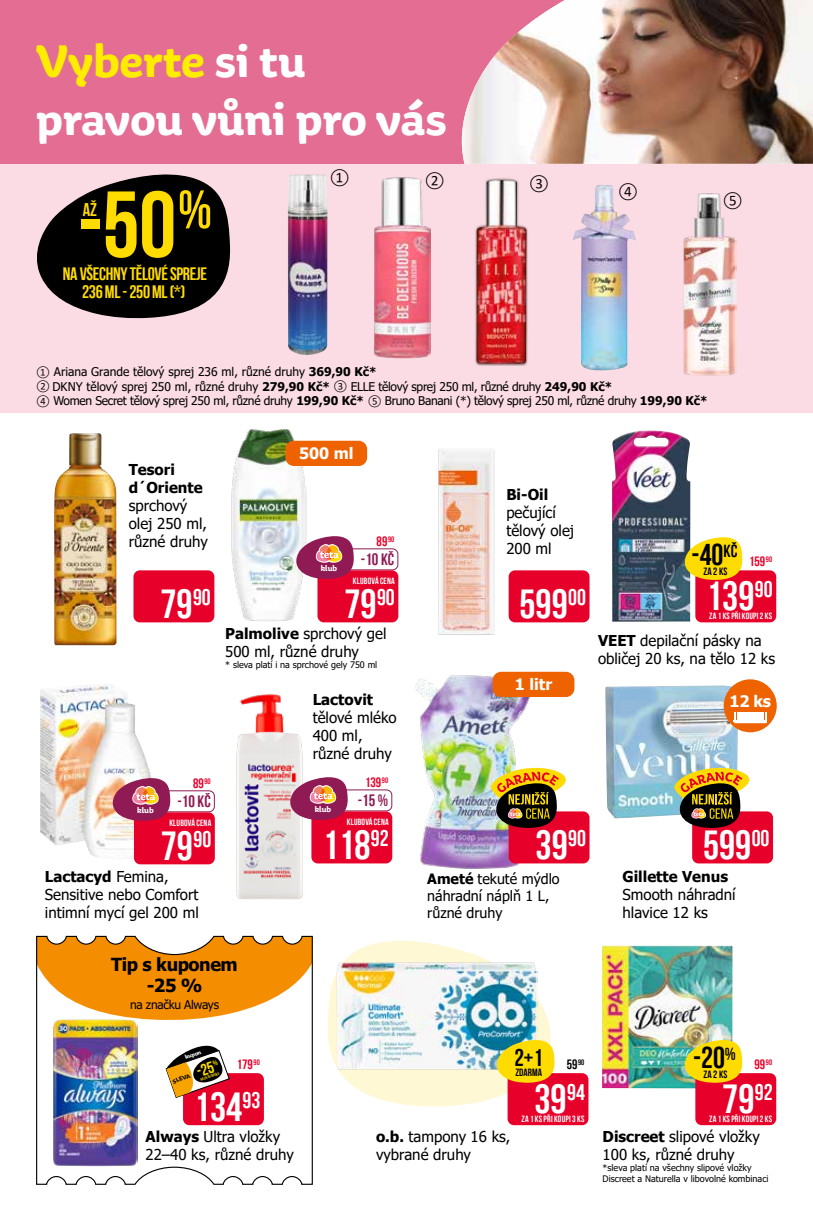
<style>
.page{position:relative;width:813px;height:1221px;background:#fff}
.page>*{position:absolute;margin:0;border:0;box-sizing:border-box;transform-origin:0 0}
.t1{font:700 93.75px "Bebas Neue";color:#ffdc00}
.t2{font:700 48px/57.6px "Aniuk";color:#fff}
.t3{font:40.5px "Bebas Neue";color:#fff}
.t4{font:30px "Bebas Neue";color:#000}
.t5{font:24px "Bebas Neue";color:#000}
.t6{font:18.45px "Bebas Neue";color:#ffdc00}
.t7{font:18px/18.5px "Bebas Neue";letter-spacing:-.02em;color:#ffdc00;text-align:center}
.t8{font:700 18px/21px "Tahoma";letter-spacing:-.025em;color:#000;text-align:center}
.t9{font:16.5px "Bebas Neue";color:#8f1a54}
.t10{font:700 16.5px "Bebas Neue";color:#fddb00}
.t11{font:700 15.9px "Tahoma";color:#fff}
.t12{font:700 15.75px "Tahoma";color:#fff}
.t13{font:15px/18px "Tahoma";color:#000}
.t14{font:700 15px/18px "Tahoma";color:#000}
.t15{font:15px "Calibri";color:#000}
.t16{font:14.25px/17.1px "Tahoma";color:#000}
.t17{font:13.5px "Bebas Neue";color:#e7002a}
.t18{font:13.5px "Bebas Neue";color:#000}
.t19{font:12px/14.4px "Tahoma";letter-spacing:-.025em;color:#000}
.t20{font:10.5px "Bebas Neue";color:#000}
.t21{font:9px/10.8px "Tahoma";color:#000}
.t22{font:9px "Bebas Neue";letter-spacing:.02em;color:#fff}
.t23{font:700 8.55px "Aniuk";color:#fff}
.t24{font:700 6.15px "Aniuk";color:#000}
.t25{font:700 6.15px "Aniuk";color:#fff}
.t26{font:3.75px "Bebas Neue";color:#fddb00}
.s1{color:#ffed00}
.s2{font-family:"Calibri";font-size:10.5px}
.s3{font-weight:700}
</style>
<div class="page">
<div style="left:0;top:0;width:812px;height:164px;background:#e46d93"></div>
<img style="left:461px;top:0;width:351px;height:164px">
<div style="left:0;top:164px;width:812px;height:248px;background:#fbdce4"></div>
<svg style="left:36px;top:935px;width:277px;height:250px"></svg>
<img style="left:287px;top:174px;width:40px;height:181px">
<img style="left:374px;top:177px;width:56px;height:182px">
<div style="left:474px;top:177px;width:54px;height:189px;background:#000;opacity:.6"></div>
<img style="left:476px;top:180px;width:50px;height:184px">
<img style="left:236px;top:694px;width:67px;height:205px">
<img style="left:40px;top:684px;width:111px;height:174px">
<img style="left:438px;top:449px;width:56px;height:186px">
<img style="left:54px;top:433px;width:62px;height:212px">
<img style="left:53px;top:1018px;width:84px;height:148px">
<img style="left:605px;top:685px;width:133px;height:133px">
<img style="left:231px;top:429px;width:75px;height:192px">
<img style="left:612px;top:430px;width:78px;height:191px">
<img style="left:602px;top:945px;width:130px;height:143px">
<img style="left:415px;top:675px;width:118px;height:194px">
<img style="left:572px;top:185px;width:63px;height:186px">
<img style="left:683px;top:193px;width:52px;height:183px">
<svg style="left:37px;top:174px;width:194px;height:145px"></svg>
<div style="left:133px;top:570px;width:81px;height:52px;background:#e7002a;border-radius:6px"></div>
<div style="left:695px;top:1073px;width:80px;height:52px;background:#e7002a;border-radius:6px"></div>
<svg style="left:683px;top:1038px;width:59px;height:44px;background:#ebcf24"></svg>
<div style="left:695px;top:570px;width:80px;height:52px;background:#e7002a;border-radius:6px"></div>
<svg style="left:683px;top:535px;width:59px;height:45px;background:#edcc2b"></svg>
<div style="left:691px;top:811px;width:81px;height:52px;background:#e7002a;border-radius:6px"></div>
<svg style="left:673px;top:764px;width:86px;height:64px"></svg>
<div style="left:508px;top:811px;width:81px;height:52px;background:#e7002a;border-radius:6px"></div>
<img style="left:490px;top:764px;width:86px;height:64px">
<div style="left:508px;top:570px;width:81px;height:52px;background:#e7002a;border-radius:6px"></div>
<div style="left:320px;top:548px;width:78px;height:22px;border:1px solid #8f1a54;border-radius:5px"></div>
<div style="left:317px;top:570px;width:81px;height:52px;background:#e7002a;border-radius:6px"></div>
<svg style="left:295px;top:534px;width:59px;height:45px"></svg>
<div style="left:137px;top:790px;width:78px;height:22px;border:1px solid #8f1a54;border-radius:5px"></div>
<div style="left:134px;top:812px;width:81px;height:52px;background:#e7002a;border-radius:6px"></div>
<svg style="left:111px;top:776px;width:59px;height:45px;background:#b85d74"></svg>
<div style="left:314px;top:789px;width:78px;height:22px;border:1px solid #8f1a54;border-radius:5px"></div>
<div style="left:311px;top:811px;width:81px;height:52px;background:#e7002a;border-radius:6px"></div>
<svg style="left:289px;top:775px;width:59px;height:45px;background:#b75d79"></svg>
<div style="left:183px;top:1073px;width:81px;height:52px;background:#e7002a;border-radius:6px"></div>
<svg style="left:166px;top:1044px;width:63px;height:53px"></svg>
<div style="left:507px;top:1073px;width:81px;height:52px;background:#e7002a;border-radius:6px"></div>
<img style="left:327px;top:940px;width:228px;height:167px">
<div style="left:285px;top:441px;width:82px;height:25px;background:#ee6300;border-radius:9px"></div>
<div style="left:492px;top:671px;width:82px;height:26px;background:#ee6300;border-radius:9px"></div>
<div style="left:723px;top:679px;width:53px;height:53px;background:#ee6300;border-radius:50%"></div>
<svg style="left:733px;top:712px;width:33px;height:11px"></svg>
<h2 class="t2" style="left:36px;top:33px;width:411px"><span class="s1">Vyberte</span> si tu pravou vůni pro vás</h2>
<h1 class="t1" style="left:78px;top:173px;width:100px">-50</h1>
<p class="t7" style="left:63px;top:264px;width:145px">NA VŠECHNY TĚLOVÉ SPREJE<br>236ML - 250ML (*)</p>
<p class="t6" style="left:83px;top:199px;width:15px">AŽ</p>
<p class="t15" style="left:329px;top:168px;width:21px">①</p>
<p class="t15" style="left:424px;top:170px;width:21px">②</p>
<p class="t15" style="left:529px;top:173px;width:21px">③</p>
<p class="t15" style="left:618px;top:182px;width:21px">④</p>
<p class="t15" style="left:722px;top:191px;width:21px">⑤</p>
<p class="t19" style="left:36px;top:365px;width:672px"><span class="s2">①</span> Ariana Grande tělový sprej 236 ml, různé druhy <span class="s3">369,90 Kč*<br></span><span class="s2">②</span> DKNY tělový sprej 250 ml, různé druhy <span class="s3">279,90 Kč*</span> <span class="s2">③</span> ELLE tělový sprej 250 ml, různé druhy <span class="s3">249,90 Kč*<br></span><span class="s2">④</span> Women Secret tělový sprej 250 ml, různé druhy <span class="s3">199,90 Kč*</span> <span class="s2">⑤</span> Bruno Banani (*) tělový sprej 250 ml, různé druhy <span class="s3">199,90 Kč*</span></p>
<p class="t12" style="left:299px;top:442px;width:56px">500 ml</p>
<p class="t14" style="left:129px;top:461px;width:75px">Tesori d´Oriente</p>
<p class="t13" style="left:129px;top:497px;width:81px">sprchový olej 250 ml, různé druhy</p>
<p class="t23" style="left:320px;top:563px;width:18px">klub</p>
<p class="t17" style="left:376px;top:533px;width:19px">89 <sup>90</sup></p>
<p class="t22" style="left:353px;top:575px;width:43px">KLUBOVÁ CENA</p>
<p class="t9" style="left:361px;top:550px;width:35px">-10 KČ</p>
<h3 class="t3" style="left:160px;top:582px;width:52px">79<sup>90</sup></h3>
<h3 class="t3" style="left:344px;top:582px;width:52px">79<sup>90</sup></h3>
<p class="t13" style="left:225px;top:625px;width:163px"><span class="s3">Palmolive</span> sprchový gel<br>500 ml, různé druhy</p>
<p class="t21" style="left:225px;top:659px;width:153px">* sleva platí i na sprchové gely 750 ml</p>
<p class="t14" style="left:312px;top:691px;width:62px">Lactovit</p>
<p class="t13" style="left:312px;top:709px;width:85px">tělové mléko<br>400 ml, různé druhy</p>
<p class="t23" style="left:137px;top:805px;width:18px">klub</p>
<p class="t17" style="left:193px;top:775px;width:19px">89 <sup>90</sup></p>
<p class="t22" style="left:169px;top:817px;width:43px">KLUBOVÁ CENA</p>
<p class="t9" style="left:177px;top:792px;width:35px">-10 KČ</p>
<p class="t23" style="left:314px;top:804px;width:18px">klub</p>
<p class="t17" style="left:365px;top:774px;width:24px">139 <sup>90</sup></p>
<p class="t22" style="left:346px;top:816px;width:43px">KLUBOVÁ CENA</p>
<p class="t9" style="left:357px;top:791px;width:32px">-15 %</p>
<h3 class="t3" style="left:161px;top:823px;width:52px">79<sup>90</sup></h3>
<h3 class="t3" style="left:322px;top:822px;width:68px">118<sup>92</sup></h3>
<p class="t13" style="left:45px;top:868px;width:155px"><span class="s3">Lactacyd</span> Femina,<br>Sensitive nebo Comfort intimní mycí gel 200 ml</p>
<p class="t8" style="left:111px;top:954px;width:128px">Tip s kuponem -25 %</p>
<p class="t19" style="left:130px;top:997px;width:90px">na značku Always</p>
<p class="t25" style="left:184px;top:1053px;width:18px;rotate:-19deg">kupon</p>
<p class="t10" style="left:194px;top:1063px;width:24px;rotate:-18deg">-25 <sup>%</sup></p>
<p class="t26" style="left:200px;top:1077px;width:21px;rotate:-18deg">NA CELOU ZNAČKU</p>
<p class="t24" style="left:171px;top:1077px;width:20px;rotate:-19deg">SLEVA</p>
<p class="t17" style="left:237px;top:1056px;width:24px">179 <sup>90</sup></p>
<h3 class="t3" style="left:194px;top:1084px;width:68px">134<sup>93</sup></h3>
<p class="t14" style="left:506px;top:486px;width:43px">Bi-Oil</p>
<p class="t13" style="left:506px;top:504px;width:69px">pečující tělový olej<br>200 ml</p>
<h3 class="t3" style="left:519px;top:582px;width:68px">599<sup>00</sup></h3>
<p class="t12" style="left:514px;top:673px;width:39px">1 litr</p>
<h3 class="t4" style="left:691px;top:538px;width:47px">-40<sup>KČ</sup></h3>
<p class="t20" style="left:703px;top:565px;width:25px">ZA 2 KS</p>
<p class="t17" style="left:748px;top:553px;width:24px">159 <sup>90</sup></p>
<h3 class="t3" style="left:706px;top:573px;width:68px">139<sup>90</sup></h3>
<p class="t22" style="left:708px;top:611px;width:64px">ZA 1 KS PŘI KOUPI 2 KS</p>
<p class="t13" style="left:597px;top:632px;width:178px"><span class="s3">VEET</span> depilační pásky na obličej 20 ks, na tělo 12 ks</p>
<p class="t11" style="left:729px;top:690px;width:43px">12 ks</p>
<h3 class="t3" style="left:535px;top:822px;width:52px">39<sup>90</sup></h3>
<p class="t16" style="left:427px;top:871px;width:134px"><span class="s3">Ameté</span> tekuté mýdlo náhradní náplň 1 L, různé druhy</p>
<h3 class="t3" style="left:702px;top:822px;width:68px">599<sup>00</sup></h3>
<p class="t14" style="left:622px;top:868px;width:107px">Gillette Venus</p>
<p class="t13" style="left:622px;top:886px;width:115px">Smooth náhradní hlavice 12 ks</p>
<h3 class="t5" style="left:514px;top:1044px;width:30px">2+1</h3>
<p class="t20" style="left:515px;top:1066px;width:28px">ZDARMA</p>
<p class="t18" style="left:566px;top:1056px;width:19px">59 <sup>90</sup></p>
<h3 class="t4" style="left:692px;top:1041px;width:44px">-20<sup>%</sup></h3>
<p class="t20" style="left:703px;top:1068px;width:25px">ZA 2 KS</p>
<p class="t17" style="left:754px;top:1056px;width:19px">99 <sup>90</sup></p>
<h3 class="t3" style="left:534px;top:1076px;width:52px">39<sup>94</sup></h3>
<p class="t22" style="left:521px;top:1113px;width:64px">ZA 1 KS PŘI KOUPI 3 KS</p>
<h3 class="t3" style="left:722px;top:1076px;width:52px">79<sup>92</sup></h3>
<p class="t22" style="left:708px;top:1113px;width:64px">ZA 1 KS PŘI KOUPI 2 KS</p>
<p class="t13" style="left:145px;top:1128px;width:150px"><span class="s3">Always</span> Ultra vložky<br>22–40 ks, různé druhy</p>
<p class="t13" style="left:376px;top:1128px;width:136px"><span class="s3">o.b.</span> tampony 16 ks, vybrané druhy</p>
<p class="t13" style="left:602px;top:1128px;width:159px"><span class="s3">Discreet</span> slipové vložky<br>100 ks, různé druhy</p>
<p class="t21" style="left:602px;top:1162px;width:167px">*sleva platí na všechny slipové vložky<br>Discreet a Naturella v libovolné kombinaci</p>
</div>
